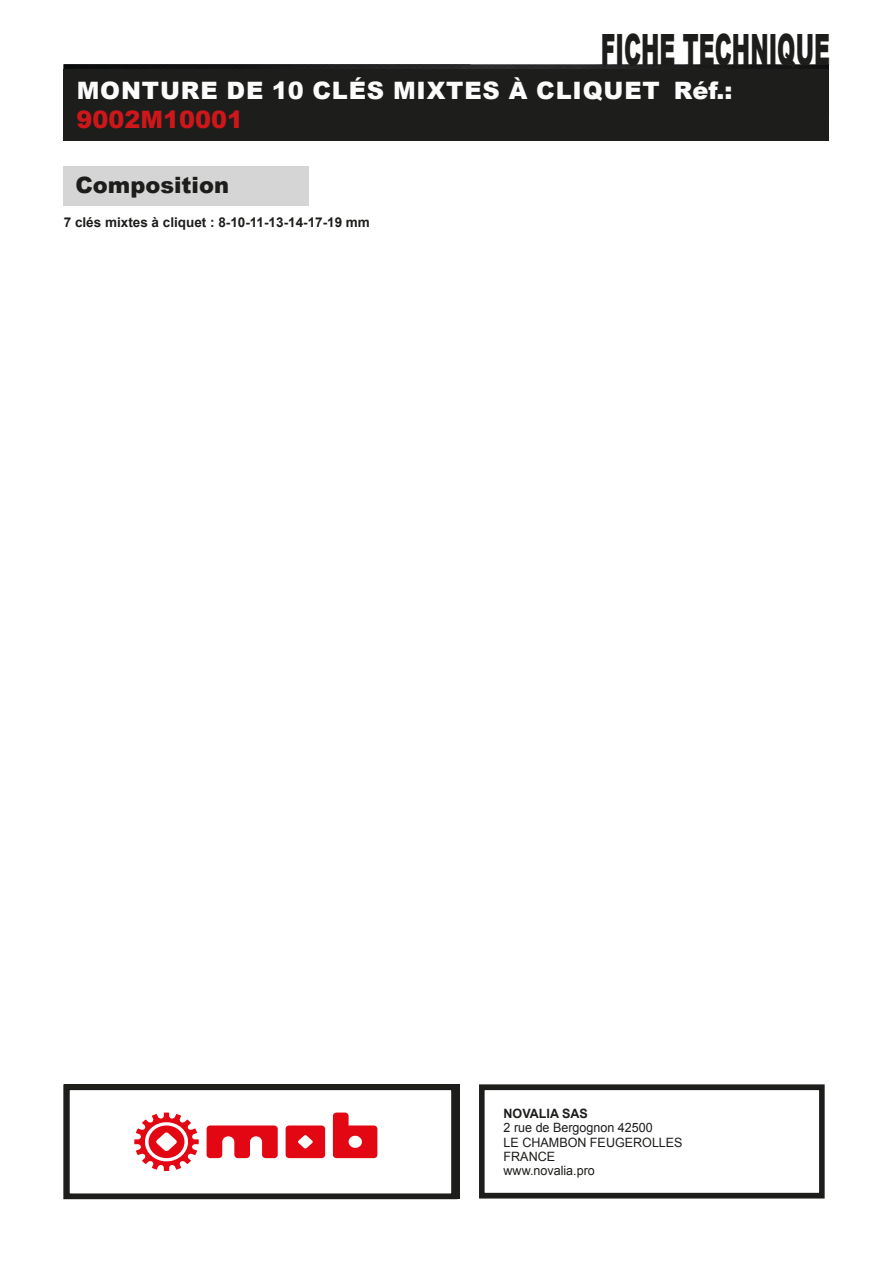
<style>
.page{position:relative;width:893px;height:1263px;background:#fff}
.page>*{position:absolute;margin:0;border:0;box-sizing:border-box;transform-origin:0 0}
.t1{font:900 43.2px "Arial";color:#1d1d1b;scale:.51 1}
.t2{font:900 24px "Arial";letter-spacing:.035em;color:#fcfcfc}
.t3{font:900 24px "Arial";color:#cd171a}
.t4{font:900 22.5px "Arial";color:#1d1d1b}
.t5{font:700 13.5px "Arial";color:#1d1d1b}
.t6{font:12.9px/14.2px "Arial";color:#1d1d1b}
.t7{font:700 12.9px "Arial";color:#1d1d1b}
</style>
<div class="page">
<img style="left:64px;top:64px;width:765px;height:5px">
<div style="left:64px;top:69px;width:765px;height:72px;background:#1d1d1b"></div>
<div style="left:479px;top:1084px;width:346px;height:114px;border:6px solid #1d1d1b"></div>
<div style="left:64px;top:166px;width:245px;height:40px;background:#d5d5d5"></div>
<div style="left:64px;top:1084px;width:393px;height:115px;border:6px solid #1d1d1b"></div>
<svg style="left:207px;top:1125px;width:71px;height:33px"></svg>
<svg style="left:286px;top:1125px;width:39px;height:33px"></svg>
<svg style="left:134px;top:1112px;width:65px;height:59px"></svg>
<svg style="left:333px;top:1112px;width:44px;height:46px"></svg>
<h1 class="t1" style="left:601px;top:18px;width:451px">FICHE TECHNIQUE</h1>
<h2 class="t2" style="left:77px;top:73px;width:657px">MONTURE DE 10 CLÉS MIXTES À CLIQUET Réf.:</h2>
<h2 class="t3" style="left:76px;top:102px;width:168px">9002M10001</h2>
<h3 class="t4" style="left:75px;top:168px;width:155px">Composition</h3>
<p class="t5" style="left:64px;top:213px;width:308px">7 clés mixtes à cliquet : 8-10-11-13-14-17-19 mm</p>
<p class="t7" style="left:504px;top:1105px;width:86px">NOVALIA SAS</p>
<p class="t6" style="left:504px;top:1121px;width:181px">2 rue de Bergognon 42500<br>LE CHAMBON FEUGEROLLES<br>FRANCE<br>www.novalia.pro</p>
</div>
